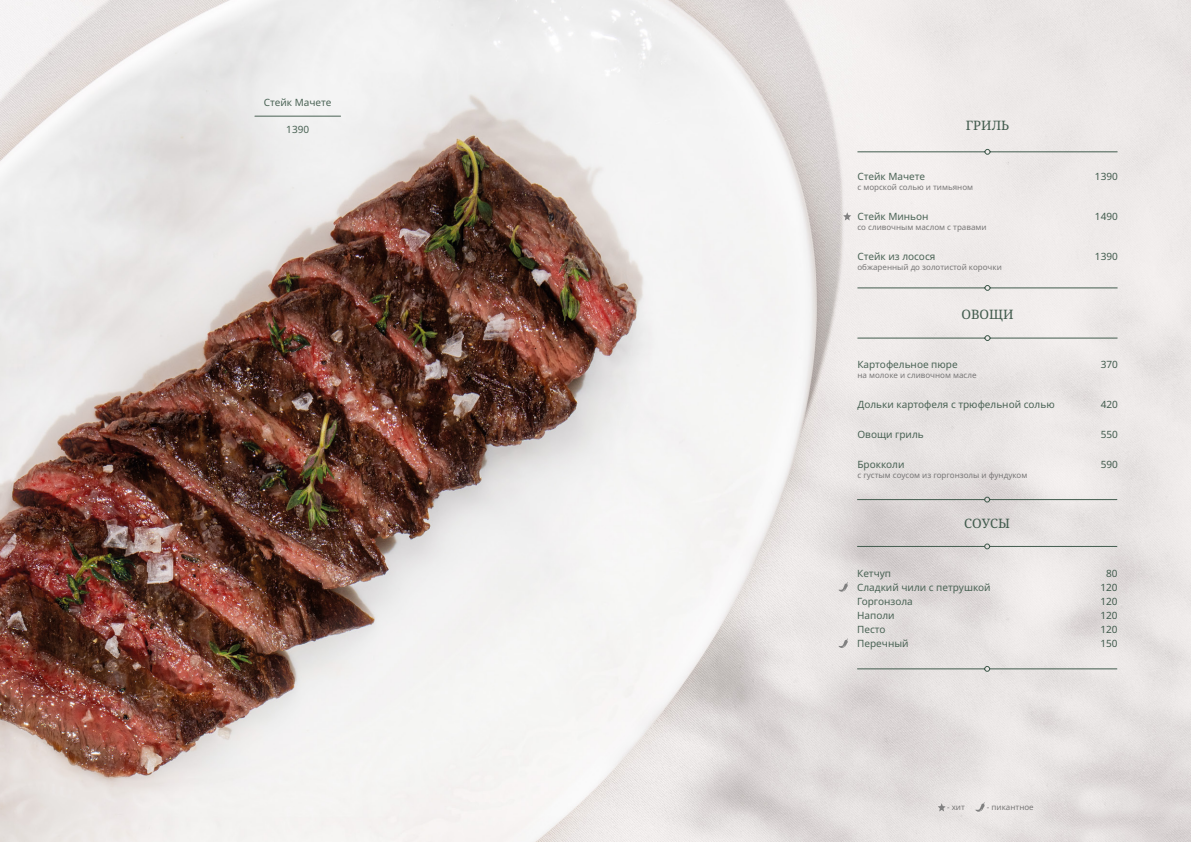
<style>
.page{position:relative;width:1191px;height:842px;background:#fff}
.page>*{position:absolute;margin:0;border:0;box-sizing:border-box;transform-origin:0 0}
.t1{font:13px "Noto Serif";color:#415b4d}
.t2{font:10px/14px "Noto Sans";color:#496254}
.t3{font:10px/14px "Noto Sans";color:#415b4d;text-align:center}
.t4{font:8px "Noto Sans";color:#777676}
</style>
<div class="page">
<img style="left:0;top:0;width:1191px;height:842px">
<hr style="left:255px;top:116px;width:85px;height:1px;background:#496254">
<svg style="left:937px;top:803px;width:8px;height:8px"></svg>
<svg style="left:975px;top:802px;width:9px;height:10px"></svg>
<svg style="left:857px;top:149px;width:261px;height:6px;background:#d0d2ce"></svg>
<svg style="left:857px;top:335px;width:261px;height:6px;background:#d0d1cd"></svg>
<svg style="left:856px;top:543px;width:261px;height:6px;background:#c3c3c0"></svg>
<svg style="left:856px;top:666px;width:261px;height:6px;background:#c9cac7"></svg>
<svg style="left:856px;top:497px;width:261px;height:5px"></svg>
<svg style="left:857px;top:285px;width:261px;height:6px;background:#d1d2cf"></svg>
<svg style="left:843px;top:212px;width:8px;height:9px"></svg>
<svg style="left:838px;top:582px;width:10px;height:10px"></svg>
<svg style="left:838px;top:638px;width:10px;height:10px"></svg>
<p class="t2" style="left:264px;top:95px;width:69px">Стейк Мачете</p>
<p class="t2" style="left:286px;top:122px;width:24px">1390</p>
<h1 class="t1" style="left:966px;top:117px;width:45px">ГРИЛЬ</h1>
<p class="t2" style="left:857px;top:169px;width:69px">Стейк Мачете</p>
<p class="t4" style="left:857px;top:182px;width:117px">с морской солью и тимьяном</p>
<p class="t2" style="left:857px;top:209px;width:73px">Стейк Миньон</p>
<p class="t4" style="left:857px;top:222px;width:131px">со сливочным маслом с травами</p>
<p class="t2" style="left:857px;top:249px;width:79px">Стейк из лосося</p>
<p class="t4" style="left:857px;top:262px;width:146px">обжаренный до золотистой корочки</p>
<h1 class="t1" style="left:961px;top:305px;width:54px">ОВОЩИ</h1>
<p class="t2" style="left:857px;top:357px;width:102px">Картофельное пюре</p>
<p class="t4" style="left:857px;top:370px;width:121px">на молоке и сливочном масле</p>
<p class="t2" style="left:857px;top:397px;width:199px">Дольки картофеля с трюфельной солью</p>
<p class="t2" style="left:857px;top:427px;width:68px">Овощи гриль</p>
<p class="t2" style="left:857px;top:457px;width:48px">Брокколи</p>
<p class="t4" style="left:857px;top:470px;width:171px">с густым соусом из горгонзолы и фундуком</p>
<h1 class="t1" style="left:964px;top:514px;width:47px">СОУСЫ</h1>
<p class="t2" style="left:857px;top:566px;width:135px">Кетчуп<br>Сладкий чили с петрушкой<br>Горгонзола<br>Наполи<br>Песто<br>Перечный</p>
<p class="t3" style="left:1095px;top:169px;width:24px">1390</p>
<p class="t3" style="left:1095px;top:209px;width:24px">1490</p>
<p class="t3" style="left:1095px;top:249px;width:24px">1390</p>
<p class="t3" style="left:1100px;top:357px;width:19px">370</p>
<p class="t3" style="left:1100px;top:397px;width:19px">420</p>
<p class="t3" style="left:1100px;top:427px;width:19px">550</p>
<p class="t3" style="left:1100px;top:457px;width:19px">590</p>
<p class="t3" style="left:1100px;top:566px;width:19px">80<br>120<br>120<br>120<br>120<br>150</p>
<p class="t4" style="left:947px;top:803px;width:19px">- хит</p>
<p class="t4" style="left:987px;top:803px;width:48px">- пикантное</p>
</div>
